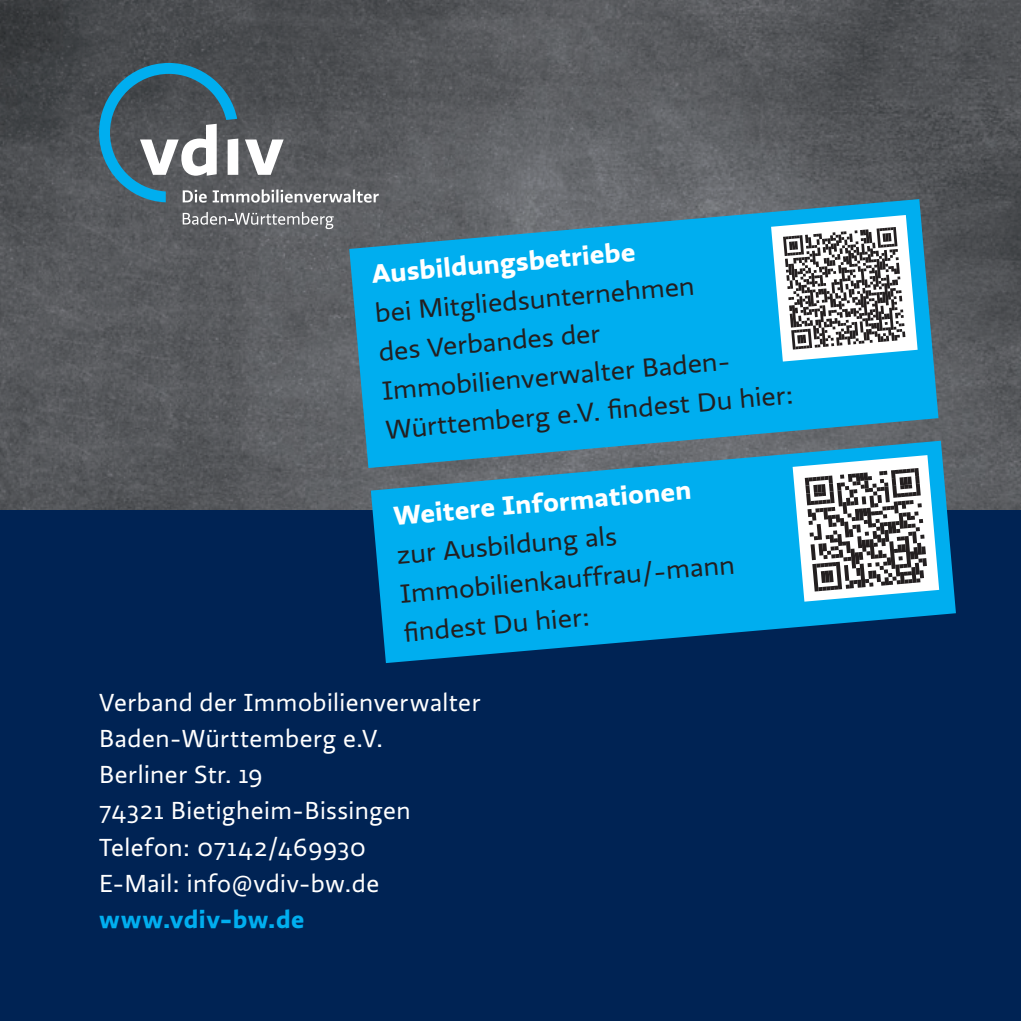
<style>
.page{position:relative;width:1021px;height:1021px;background:#fff}
.page>*{position:absolute;margin:0;border:0;box-sizing:border-box;transform-origin:0 0}
.t1{font:27px/39px "Ratio";color:#231f20;scale:1.05 1}
.t2{font:700 27px "Ratio";color:#fff;scale:1.05 1}
.t3{font:25.5px/36px "Ratio";letter-spacing:.02em;color:#fff}
.t4{font:700 25.5px "Ratio";letter-spacing:.02em;color:#00aeef}
</style>
<div class="page">
<img style="left:0;top:0;width:1020px;height:510px">
<div style="left:0;top:510px;width:1020px;height:510px;background:#002354"></div>
<svg style="left:99px;top:63px;width:280px;height:140px;background:#5c6c74"></svg>
<svg style="left:183px;top:212px;width:151px;height:17px;background:#808184"></svg>
<svg style="left:349px;top:199px;width:589px;height:269px;background:#11a1d7"></svg>
<svg style="left:771px;top:215px;width:146px;height:146px"></svg>
<svg style="left:371px;top:441px;width:584px;height:222px;background:#0a93cb"></svg>
<svg style="left:792px;top:455px;width:147px;height:146px"></svg>
<p class="t2" style="left:370px;top:257px;width:253px;rotate:-5deg">Ausbildungsbetriebe</p>
<p class="t1" style="left:373px;top:294px;width:392px;rotate:-5deg">bei Mitgliedsunternehmen<br>des Verbandes der<br>Immobilienverwalter Baden-<br>Württemberg e.V. fi ndest Du hier:</p>
<p class="t2" style="left:392px;top:499px;width:286px;rotate:-5deg">Weitere Informationen</p>
<p class="t1" style="left:395px;top:536px;width:321px;rotate:-5deg">zur Ausbildung als<br>Immobilienkauffrau/-mann fi ndest Du hier:</p>
<p class="t3" style="left:99px;top:685px;width:383px">Verband der Immobilienverwalter<br>Baden-Württemberg e.V.<br>Berliner Str. 19<br>74321 Bietigheim-Bissingen<br>Telefon: 07142/469930<br>E-Mail: info@vdiv-bw.de</p>
<p class="t4" style="left:99px;top:902px;width:207px">www.vdiv-bw.de</p>
</div>
